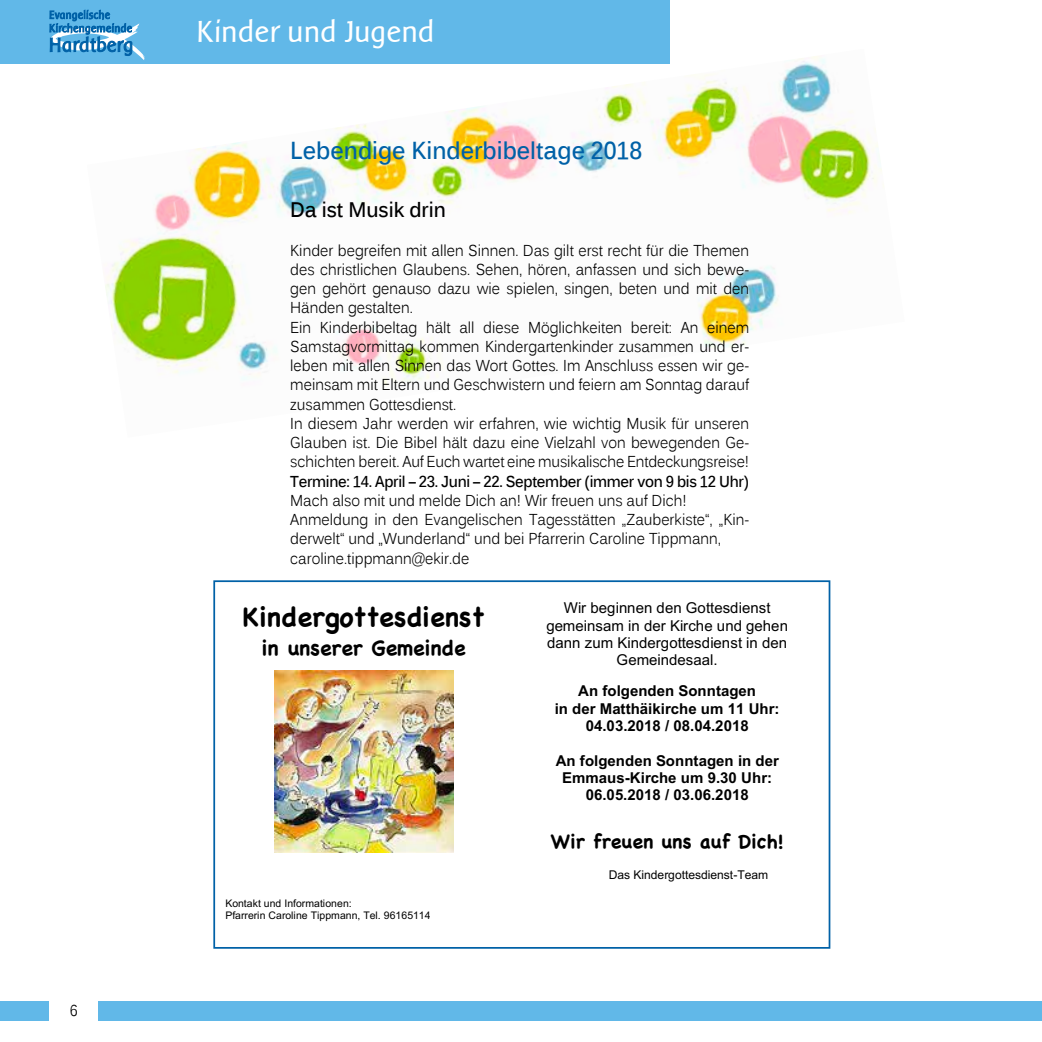
<style>
.page{position:relative;width:1042px;height:1042px;background:#fff}
.page>*{position:absolute;margin:0;border:0;box-sizing:border-box;transform-origin:0 0}
.t1{font:31.5px "Baar Sophia";color:#fff}
.t2{font:700 27.12px "Chalkboard";color:#000}
.t3{font:700 24.5px "Kalinga";color:#0061a7;scale:.9 1}
.t4{font:700 21.18px "Chalkboard";color:#000}
.t5{font:700 21px "Kalinga";color:#000;scale:.9 1}
.t6{font:700 19.43px "Chalkboard";color:#000}
.t7{font:15.75px/19.2px "Kalinga";color:#000;scale:.9 1}
.t8{font:700 15.75px "Kalinga";letter-spacing:-.02em;color:#000;scale:.9 1}
.t9{font:700 15.05px/17.3px "Arial";color:#000;text-align:center}
.t10{font:15.05px/17.3px "Arial";color:#000;text-align:center}
.t11{font:12.08px "Arial";letter-spacing:-.005em;color:#000}
.t12{font:10.5px/12.1px "Arial";letter-spacing:-.005em;color:#000}
</style>
<div class="page">
<img style="left:87px;top:56px;width:797px;height:330px">
<div style="left:0;top:0;width:670px;height:63px;background:#61b8e8"></div>
<svg style="left:49px;top:9px;width:96px;height:51px"></svg>
<div style="left:0;top:1001px;width:1042px;height:19px;background:#61b8e8"></div>
<div style="left:50px;top:1000px;width:48px;height:31px;background:#fff"></div>
<img style="left:275px;top:670px;width:179px;height:182px">
<div style="left:213px;top:580px;width:617px;height:368px;border:2px solid #0061a7"></div>
<p class="t7" style="left:70px;top:1002px;width:10px">6</p>
<h1 class="t1" style="left:197px;top:15px;width:240px">Kinder und Jugend</h1>
<h3 class="t3" style="left:290px;top:135px;width:393px">Lebendige Kinderbibeltage 2018</h3>
<h3 class="t5" style="left:290px;top:196px;width:174px">Da ist Musik drin</h3>
<p class="t7" style="left:290px;top:242px;width:511px">Kinder begreifen mit allen Sinnen. Das gilt erst recht für die Themen des christlichen Glaubens. Sehen, hören, anfassen und sich bewe&shy;gen gehört genauso dazu wie spielen, singen, beten und mit den Händen gestalten.<br>Ein Kinderbibeltag hält all diese Möglichkeiten bereit: An einem Samstagvormittag kommen Kindergartenkinder zusammen und er&shy;leben mit allen Sinnen das Wort Gottes. Im Anschluss essen wir ge&shy;meinsam mit Eltern und Geschwistern und feiern am Sonntag darauf zusammen Gottesdienst.<br>In diesem Jahr werden wir erfahren, wie wichtig Musik für unseren Glauben ist. Die Bibel hält dazu eine Vielzahl von bewegenden Ge&shy;schichten bereit. Auf Euch wartet eine musikalische Entdeckungsreise!</p>
<p class="t8" style="left:290px;top:471px;width:511px">Termine: 14. April – 23. Juni – 22. September (immer von 9 bis 12 Uhr)</p>
<p class="t7" style="left:290px;top:492px;width:511px">Mach also mit und melde Dich an! Wir freuen uns auf Dich!<br>Anmeldung in den Evangelischen Tagesstätten „Zauberkiste“, „Kin&shy;derwelt“ und „Wunderland“ und bei Pfarrerin Caroline Tippmann, caroline.tippmann@ekir.de</p>
<h2 class="t2" style="left:243px;top:601px;width:243px">Kindergottesdienst</h2>
<h3 class="t4" style="left:262px;top:635px;width:205px">in unserer Gemeinde</h3>
<p class="t10" style="left:546px;top:599px;width:243px">Wir beginnen den Gottesdienst gemeinsam in der Kirche und gehen dann zum Kindergottesdienst in den<br>Gemeindesaal.</p>
<p class="t9" style="left:555px;top:682px;width:226px">An folgenden Sonntagen<br>in der Matthäikirche um 11 Uhr:<br>04.03.2018 / 08.04.2018</p>
<p class="t9" style="left:556px;top:752px;width:225px">An folgenden Sonntagen in der<br>Emmaus-Kirche um 9.30 Uhr:<br>06.05.2018 / 03.06.2018</p>
<p class="t6" style="left:551px;top:829px;width:234px">Wir freuen uns auf Dich!</p>
<p class="t11" style="left:609px;top:866px;width:161px">Das Kindergottesdienst-Team</p>
<p class="t12" style="left:225px;top:897px;width:207px">Kontakt und Informationen:<br>Pfarrerin Caroline Tippmann, Tel. 96165114</p>
</div>
